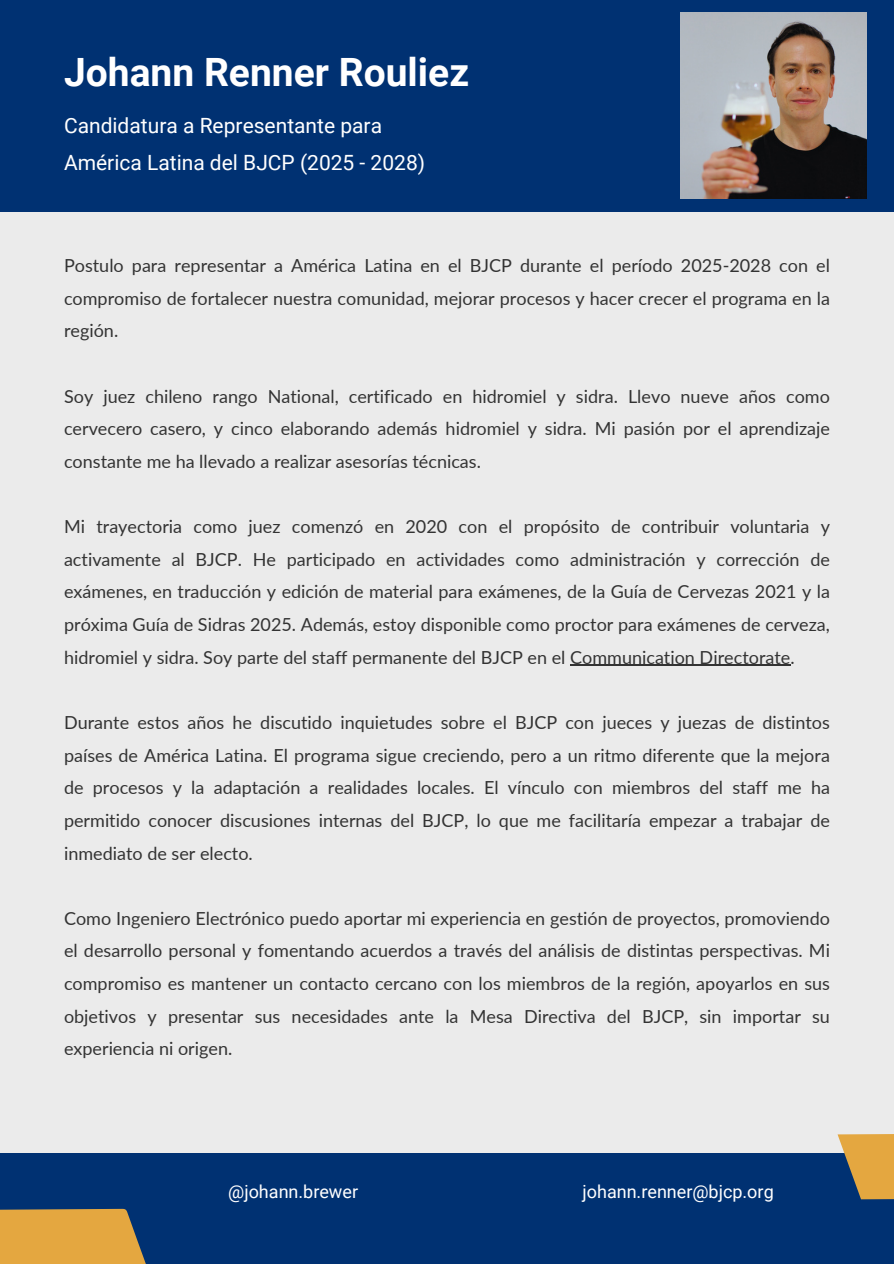
<style>
.page{position:relative;width:894px;height:1264px;background:#fff}
.page>*{position:absolute;margin:0;border:0;box-sizing:border-box;transform-origin:0 0}
.t1{font:700 39px "Roboto";color:#fff}
.t2{font:21px/37.2px "Roboto";color:#fff}
.t3{font:18px/32.7px "Lato";color:#333;text-align:justify}
.t4{font:18px "Roboto";color:#fff}
</style>
<div class="page">
<div style="left:0;top:0;width:893px;height:1263px;background:#ebebeb"></div>
<div style="left:0;top:0;width:893px;height:211px;background:#003172"></div>
<div style="left:0;top:1153px;width:893px;height:110px;background:#003172"></div>
<svg style="left:0;top:1208px;width:146px;height:55px;background:#cf9c44"></svg>
<svg style="left:837px;top:1134px;width:56px;height:66px"></svg>
<hr style="left:570px;top:664px;width:220px;height:2px;background:#333">
<img style="left:680px;top:13px;width:186px;height:186px">
<p class="t1" style="left:64px;top:50px;width:406px">Johann Renner Rouliez</p>
<p class="t2" style="left:64px;top:107px;width:362px">Candidatura a Representante para<br>América Latina del BJCP (2025 - 2028)</p>
<h1 class="t3" style="left:64px;top:249px;width:767px">Postulo para representar a América Latina en el BJCP durante el período 2025-2028 con el compromiso de fortalecer nuestra comunidad, mejorar procesos y hacer crecer el programa en la región.</h1>
<h2 class="t3" style="left:64px;top:379px;width:767px">Soy juez chileno rango National, certificado en hidromiel y sidra. Llevo nueve años como cervecero casero, y cinco elaborando además hidromiel y sidra. Mi pasión por el aprendizaje constante me ha llevado a realizar asesorías técnicas.</h2>
<p class="t3" style="left:64px;top:510px;width:767px">Mi trayectoria como juez comenzó en 2020 con el propósito de contribuir voluntaria y activamente al BJCP. He participado en actividades como administración y corrección de exámenes, en traducción y edición de material para exámenes, de la Guía de Cervezas 2021 y la próxima Guía de Sidras 2025. Además, estoy disponible como proctor para exámenes de cerveza, hidromiel y sidra. Soy parte del staff permanente del BJCP en el Communication Directorate.</p>
<p class="t3" style="left:64px;top:705px;width:767px">Durante estos años he discutido inquietudes sobre el BJCP con jueces y juezas de distintos países de América Latina. El programa sigue creciendo, pero a un ritmo diferente que la mejora de procesos y la adaptación a realidades locales. El vínculo con miembros del staff me ha permitido conocer discusiones internas del BJCP, lo que me facilitaría empezar a trabajar de inmediato de ser electo.</p>
<p class="t3" style="left:64px;top:901px;width:767px">Como Ingeniero Electrónico puedo aportar mi experiencia en gestión de proyectos, promoviendo el desarrollo personal y fomentando acuerdos a través del análisis de distintas perspectivas. Mi compromiso es mantener un contacto cercano con los miembros de la región, apoyarlos en sus objetivos y presentar sus necesidades ante la Mesa Directiva del BJCP, sin importar su experiencia ni origen.</p>
<p class="t4" style="left:228px;top:1180px;width:131px">@johann.brewer</p>
<p class="t4" style="left:582px;top:1180px;width:193px">johann.renner@bjcp.org</p>
</div>
